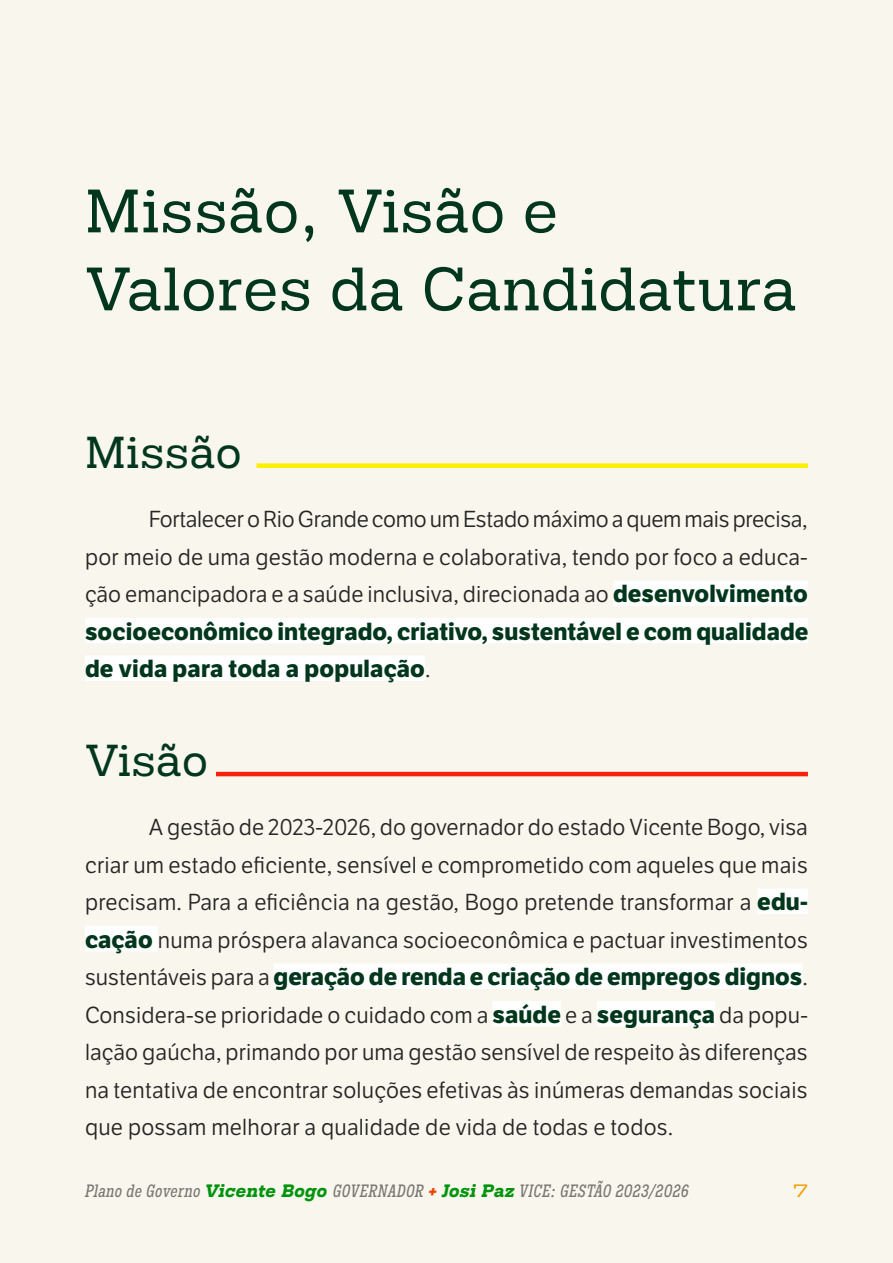
<style>
.page{position:relative;width:893px;height:1263px;background:#f8f6ed}
.page>*{position:absolute;margin:0;border:0;box-sizing:border-box;transform-origin:0 0}
.t1{font:61.5px/78px "Hefring Slab";letter-spacing:.015em;color:#00361c}
.t2{font:45px "Hefring Slab";letter-spacing:.015em;color:#00361c}
.t3{font:700 24px/37.5px "LFT Etica";letter-spacing:.005em;color:#00361c}
.t4{font:22.5px/37.5px "LFT Etica";letter-spacing:.01em;color:#262624;text-align:justify}
.t5{font:italic 18px "Hefring Slab Compact";letter-spacing:.02em;color:#787771}
.t6{font:expanded 18px "Hefring Slab";color:#ed9e00}
.s1{font-weight:700;font-size:24px;color:#00361c}
.s2{font-weight:400;font-size:22.5px;color:#262624}
.s3{font-family:"Hefring Slab";font-weight:700;color:#00940d}
.s4{font-family:"Hefring Slab";font-weight:700;color:#f24000}
</style>
<div class="page">
<div style="left:613px;top:580px;width:195px;height:26px;background:#fff"></div>
<div style="left:85px;top:618px;width:723px;height:25px;background:#fff"></div>
<div style="left:85px;top:655px;width:340px;height:26px;background:#fff"></div>
<div style="left:757px;top:888px;width:51px;height:26px;background:#fff"></div>
<div style="left:85px;top:926px;width:73px;height:25px;background:#fff"></div>
<div style="left:274px;top:963px;width:528px;height:26px;background:#fff"></div>
<div style="left:492px;top:1001px;width:69px;height:25px;background:#fff"></div>
<div style="left:597px;top:1001px;width:118px;height:25px;background:#fff"></div>
<div style="left:257px;top:463px;width:551px;height:5px;background:#fe0"></div>
<hr style="left:216px;top:772px;width:592px;height:4px;background:#f42309">
<h1 class="t1" style="left:85px;top:172px;width:713px">Missão, Visão e<br>Valores da Candidatura</h1>
<h2 class="t2" style="left:85px;top:426px;width:158px">Missão</h2>
<p class="t4" style="left:85px;top:501px;width:724px;text-indent:64px">Fortalecer o Rio Grande como um Estado máximo a quem mais precisa, por meio de uma gestão moderna e colaborativa, tendo por foco a educa&shy;ção emancipadora e a saúde inclusiva, direcionada ao <span class="s1">desenvolvimento</span></p>
<p class="t3" style="left:85px;top:613px;width:725px">socioeconômico integrado, criativo, sustentável e com qualidade de vida para toda a população<span class="s2">.</span></p>
<h2 class="t2" style="left:85px;top:734px;width:125px">Visão</h2>
<p class="t4" style="left:85px;top:809px;width:724px;text-indent:64px">A gestão de 2023-2026, do governador do estado Vicente Bogo, visa criar um estado eficiente, sensível e comprometido com aqueles que mais precisam. Para a eficiência na gestão, Bogo pretende transformar a <span class="s1">edu&shy;cação</span> numa próspera alavanca socioeconômica e pactuar investimentos</p>
<p class="t3" style="left:85px;top:958px;width:724px"><span class="s2">sustentáveis para a</span> geração de renda e criação de empregos dignos<span class="s2">.</span></p>
<p class="t4" style="left:85px;top:997px;width:724px">Considera-se prioridade o cuidado com a <span class="s1">saúde</span> e a <span class="s1">segurança</span> da popu&shy;lação gaúcha, primando por uma gestão sensível de respeito às diferenças na tentativa de encontrar soluções efetivas às inúmeras demandas sociais que possam melhorar a qualidade de vida de todas e todos.</p>
<p class="t5" style="left:85px;top:1180px;width:605px">Plano de Governo <span class="s3">Vicente Bogo</span> GOVERNADOR <span class="s4">+</span> <span class="s3">Josi Paz</span> VICE: GESTÃO 2023/2026</p>
<p class="t6" style="left:793px;top:1180px;width:16px">7</p>
</div>
